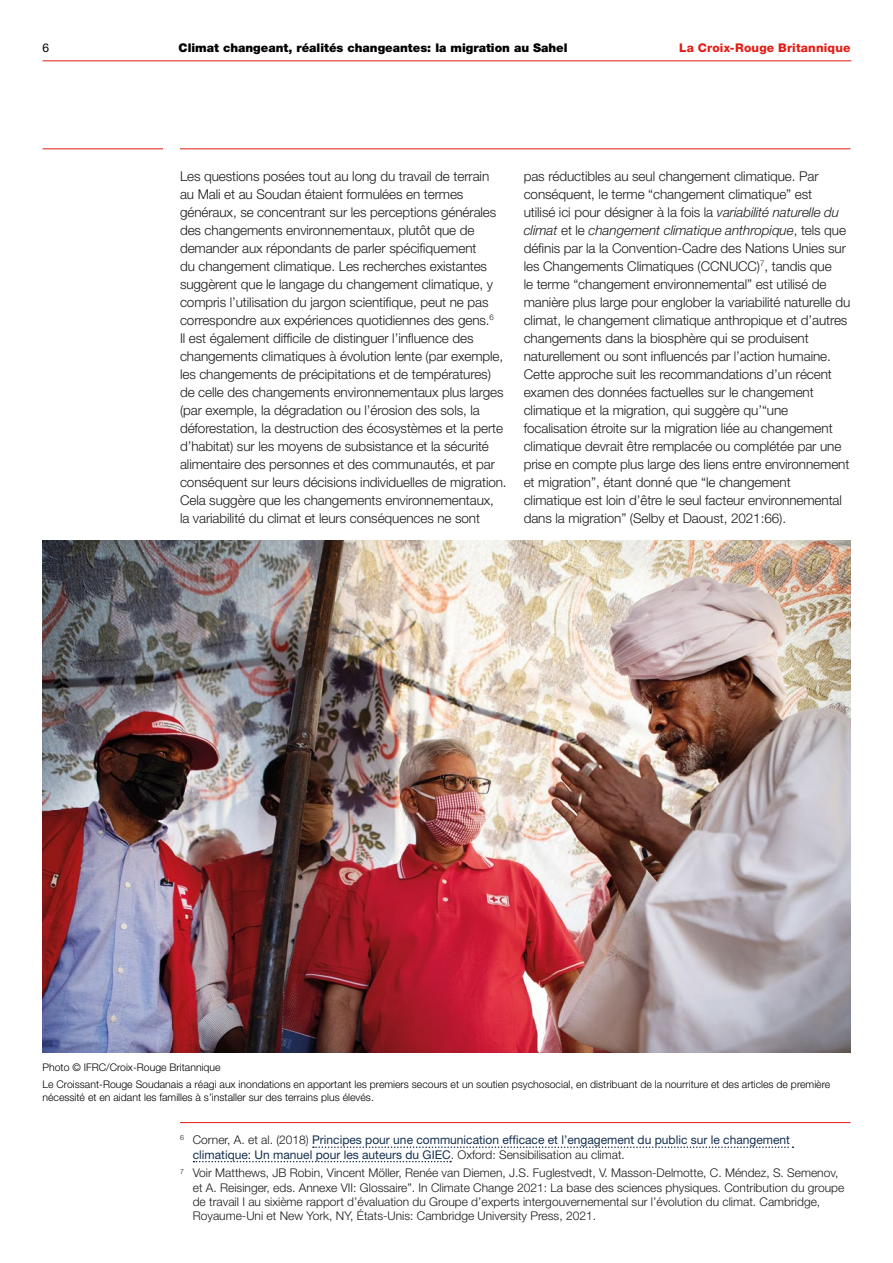
<style>
.page{position:relative;width:893px;height:1263px;background:#fff}
.page>*{position:absolute;margin:0;border:0;box-sizing:border-box;transform-origin:0 0}
.t1{font:300 13.5px/18px "Helvetica Neue LT";letter-spacing:-.005em;color:#1d1b1d}
.t2{font:300 12px/14.4px "Helvetica Neue LT";color:#1d1b1d}
.t3{font:12px/14.4px "Helvetica Neue LT";color:#152f4e}
.t4{font:900 12px "Helvetica Neue LT";color:#000}
.t5{font:800 12px "Helvetica Neue LT";letter-spacing:.02em;color:#e41b13}
.t6{font:12px "Helvetica Neue LT";color:#000}
.t7{font:300 10.5px/16.8px "Helvetica Neue LT";color:#000}
.s1{font-style:italic}
.s2{font-weight:300;color:#1d1b1d}
</style>
<div class="page">
<img style="left:43px;top:541px;width:807px;height:511px">
<hr style="left:43px;top:148px;width:120px;height:1px;background:#e41b13">
<hr style="left:180px;top:148px;width:670px;height:1px;background:#e41b13">
<hr style="left:43px;top:60px;width:808px;height:1px;background:#e41b13">
<hr style="left:180px;top:1122px;width:670px;height:1px;background:#e41b13">
<svg style="left:313px;top:1146px;width:480px;height:2px"></svg>
<svg style="left:194px;top:1161px;width:257px;height:1px"></svg>
<p class="t6" style="left:43px;top:41px;width:8px">6</p>
<p class="t4" style="left:179px;top:41px;width:390px">Climat changeant, réalités changeantes: la migration au Sahel</p>
<p class="t5" style="left:679px;top:41px;width:173px">La Croix-Rouge Britannique</p>
<p class="t1" style="left:180px;top:167px;width:328px">Les questions posées tout au long du travail de terrain au Mali et au Soudan étaient formulées en termes généraux, se concentrant sur les perceptions générales des changements environnementaux, plutôt que de demander aux répondants de parler spécifiquement<br>du changement climatique. Les recherches existantes suggèrent que le langage du changement climatique, y compris l’utilisation du jargon scientifique, peut ne pas correspondre aux expériences quotidiennes des gens.<sup>6<br></sup>Il est également difficile de distinguer l’influence des changements climatiques à évolution lente (par exemple, les changements de précipitations et de températures) de celle des changements environnementaux plus larges (par exemple, la dégradation ou l’érosion des sols, la déforestation, la destruction des écosystèmes et la perte d’habitat) sur les moyens de subsistance et la sécurité alimentaire des personnes et des communautés, et par conséquent sur leurs décisions individuelles de migration.<br>Cela suggère que les changements environnementaux, la variabilité du climat et leurs conséquences ne sont</p>
<p class="t1" style="left:524px;top:167px;width:328px">pas réductibles au seul changement climatique. Par conséquent, le terme “changement climatique” est<br>utilisé ici pour désigner à la fois la <span class="s1">variabilité naturelle du climat</span> et le <span class="s1">changement climatique anthropique</span>, tels que définis par la la Convention-Cadre des Nations Unies sur les Changements Climatiques (CCNUCC)<sup>7</sup>, tandis que<br>le terme “changement environnemental” est utilisé de manière plus large pour englober la variabilité naturelle du climat, le changement climatique anthropique et d’autres changements dans la biosphère qui se produisent naturellement ou sont influencés par l’action humaine.<br>Cette approche suit les recommandations d’un récent examen des données factuelles sur le changement climatique et la migration, qui suggère qu’“une focalisation étroite sur la migration liée au changement climatique devrait être remplacée ou complétée par une prise en compte plus large des liens entre environnement et migration”, étant donné que “le changement climatique est loin d’être le seul facteur environnemental dans la migration” (Selby et Daoust, 2021:66).</p>
<p class="t7" style="left:43px;top:1059px;width:789px">Photo © IFRC/Croix-Rouge Britannique<br>Le Croissant-Rouge Soudanais a réagi aux inondations en apportant les premiers secours et un soutien psychosocial, en distribuant de la nourriture et des articles de première</p>
<p class="t7" style="left:43px;top:1088px;width:333px">nécessité et en aidant les familles à s’installer sur des terrains plus élevés.</p>
<p class="t3" style="left:193px;top:1132px;width:599px;text-indent:-13px"><sup>6</sup> <span class="s2">Corner, A. et al. (2018)</span> Principes pour une communication efficace et l’engagement du public sur le changement climatique: Un manuel pour les auteurs du GIEC<span class="s2">. Oxford: Sensibilisation au climat.</span></p>
<p class="t2" style="left:193px;top:1165px;width:653px;text-indent:-13px"><sup>7</sup> Voir Matthews, JB Robin, Vincent Möller, Renée van Diemen, J.S. Fuglestvedt, V. Masson-Delmotte, C. Méndez, S. Semenov, et A. Reisinger, eds. Annexe VII: Glossaire”. In Climate Change 2021: La base des sciences physiques. Contribution du groupe de travail I au sixième rapport d’évaluation du Groupe d’experts intergouvernemental sur l’évolution du climat. Cambridge, Royaume-Uni et New York, NY, États-Unis: Cambridge University Press, 2021.</p>
</div>
